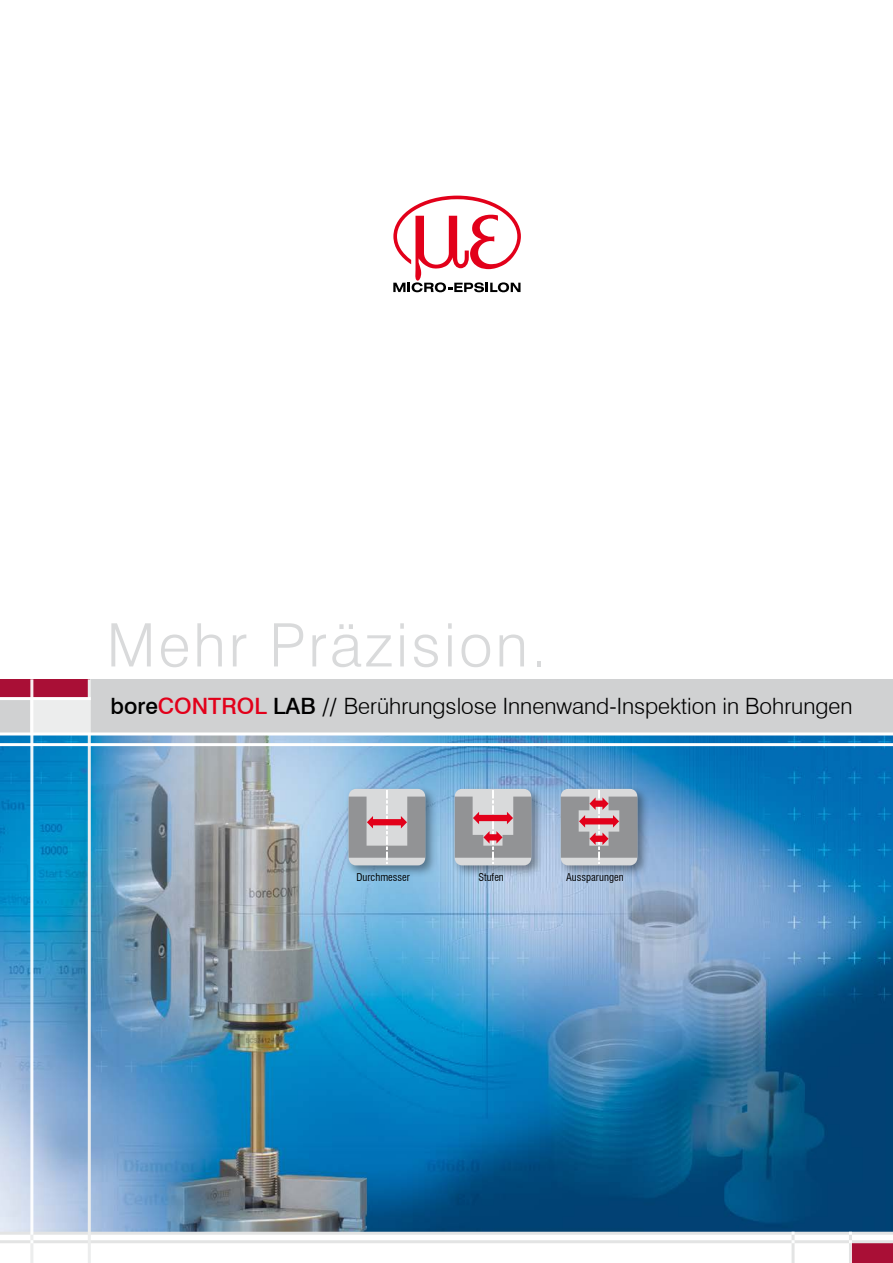
<style>
.page{position:relative;width:893px;height:1263px;background:#fff}
.page>*{position:absolute;margin:0;border:0;box-sizing:border-box;transform-origin:0 0}
.t1{font:300 60px "Swiss 721 BT";letter-spacing:.05em;color:#d9dadb}
.t2{font:300 22.5px "Swiss 721 BT";color:#000}
.t3{font:condensed 10.5px "Swiss 721 BT";color:#000}
.s1{font-weight:500}
.s2{font-weight:500;color:#e2001a}
</style>
<div class="page">
<svg style="left:393px;top:196px;width:128px;height:96px"></svg>
<div style="left:0;top:700px;width:30px;height:32px;background:#d0d1d2"></div>
<div style="left:30px;top:700px;width:61px;height:32px;background:#eceded"></div>
<div style="left:91px;top:679px;width:802px;height:53px;background:#d0d1d2"></div>
<img style="left:0;top:735px;width:893px;height:497px">
<div style="left:0;top:679px;width:90px;height:18px;background:#a90f36"></div>
<div style="left:852px;top:1243px;width:41px;height:20px;background:#a90f36"></div>
<hr style="left:0;top:1240px;width:893px;height:3px;background:#e3e4e4">
<hr style="left:0;top:1232px;width:893px;height:3px;background:#e3e4e4">
<hr style="left:849px;top:1232px;width:3px;height:31px;background:#e3e4e4">
<hr style="left:791px;top:1232px;width:3px;height:31px;background:#e3e4e4">
<hr style="left:30px;top:679px;width:3px;height:584px;background:#eceded">
<hr style="left:88px;top:679px;width:3px;height:584px;background:#eceded">
<hr style="left:0;top:732px;width:893px;height:3px;background:#fff">
<hr style="left:0;top:743px;width:893px;height:3px;background:#fff">
<hr style="left:0;top:697px;width:91px;height:3px;background:#fff">
<div style="left:345px;top:785px;width:93px;height:93px;background:#000;opacity:.4"></div>
<div style="left:349px;top:789px;width:76px;height:76px;background:#d9dadb;border-radius:7px"></div>
<svg style="left:349px;top:790px;width:76px;height:74px"></svg>
<div style="left:451px;top:785px;width:93px;height:93px;background:#000;opacity:.4"></div>
<div style="left:455px;top:789px;width:76px;height:76px;background:#d9dadb;border-radius:7px"></div>
<svg style="left:455px;top:790px;width:76px;height:74px"></svg>
<div style="left:557px;top:785px;width:93px;height:93px;background:#000;opacity:.4"></div>
<div style="left:561px;top:789px;width:76px;height:76px;background:#d9dadb;border-radius:7px"></div>
<svg style="left:561px;top:790px;width:76px;height:74px"></svg>
<h1 class="t1" style="left:107px;top:609px;width:442px">Mehr Präzision.</h1>
<p class="t2" style="left:111px;top:693px;width:744px"><span class="s1">bore</span><span class="s2">CONTROL</span> <span class="s1">LAB //</span> Berührungslose Innenwand-Inspektion in Bohrungen</p>
<p class="t3" style="left:356px;top:871px;width:55px">Durchmesser</p>
<p class="t3" style="left:478px;top:871px;width:27px">Stufen</p>
<p class="t3" style="left:566px;top:871px;width:59px">Aussparungen</p>
</div>
